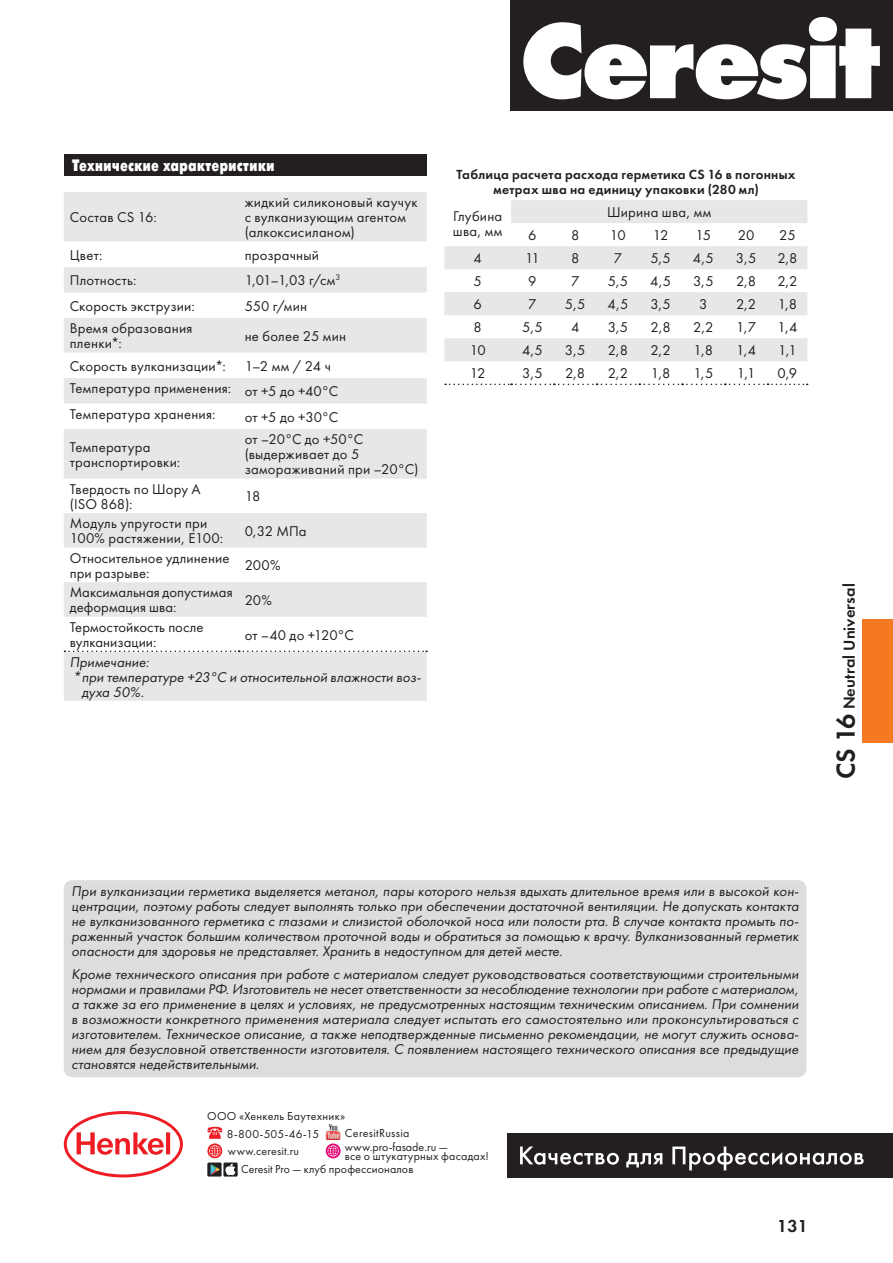
<style>
.page{position:relative;width:893px;height:1263px;background:#fff}
.page>*{position:absolute;margin:0;border:0;box-sizing:border-box;transform-origin:0 0}
.t1{font:18px "Futura Demi C";color:#231f20}
.t2{font:16.5px "Futura Futuris Cond Extra Bold C";letter-spacing:.005em;color:#fff}
.t3{font:16.5px "Futura Demi C";letter-spacing:.005em;color:#231f20}
.t4{font:italic 14.7px/15px "Futura Book C";letter-spacing:.005em;color:#231f20;text-align:justify}
.t5{font:14.7px/15px "Futura Book C";letter-spacing:.015em;color:#231f20}
.t6{font:13.65px/15px "Futura Demi C";letter-spacing:.02em;color:#231f20;text-align:center}
.t7{font:12px/18px "Futura Book C";letter-spacing:.015em;color:#231f20;text-align:center}
.s1{font-size:27px}
</style>
<div class="page">
<svg style="left:64px;top:1111px;width:119px;height:66px"></svg>
<div style="left:507px;top:1133px;width:386px;height:45px;background:#231f20"></div>
<svg style="left:520px;top:1146px;width:99px;height:19px"></svg>
<svg style="left:626px;top:1153px;width:36px;height:14px"></svg>
<svg style="left:672px;top:1146px;width:192px;height:24px"></svg>
<div style="left:510px;top:0;width:383px;height:111px;background:#231f20"></div>
<svg style="left:523px;top:17px;width:357px;height:82px"></svg>
<img style="left:325px;top:1124px;width:16px;height:16px">
<img style="left:207px;top:1162px;width:15px;height:14px">
<svg style="left:223px;top:1162px;width:15px;height:14px"></svg>
<svg style="left:207px;top:1127px;width:15px;height:12px"></svg>
<svg style="left:207px;top:1143px;width:15px;height:15px"></svg>
<svg style="left:209px;top:1145px;width:11px;height:11px"></svg>
<svg style="left:326px;top:1143px;width:15px;height:15px"></svg>
<svg style="left:328px;top:1145px;width:11px;height:11px"></svg>
<div style="left:64px;top:154px;width:363px;height:22px;background:#231f20"></div>
<svg style="left:64px;top:192px;width:363px;height:509px;fill:#e6e7e9"></svg>
<svg style="left:65px;top:650px;width:362px;height:2px"></svg>
<svg style="left:444px;top:200px;width:363px;height:161px;fill:#e6e7e9"></svg>
<svg style="left:445px;top:384px;width:363px;height:1px"></svg>
<div style="left:863px;top:620px;width:30px;height:123px;background:#f47921"></div>
<div style="left:64px;top:880px;width:742px;height:197px;background:#dcdddf;border-radius:9px"></div>
<p class="t2" style="left:72px;top:156px;width:204px">Технические характеристики</p>
<p class="t5" style="left:70px;top:210px;width:89px">Состав CS 16:</p>
<p class="t5" style="left:245px;top:195px;width:174px">жидкий силиконовый каучук с вулканизующим агентом (алкоксисиланом)</p>
<p class="t5" style="left:70px;top:248px;width:34px">Цвет:</p>
<p class="t5" style="left:245px;top:248px;width:76px">прозрачный</p>
<p class="t5" style="left:70px;top:273px;width:68px">Плотность:</p>
<p class="t5" style="left:245px;top:273px;width:97px">1,01–1,03 г/см<sup>3</sup></p>
<p class="t5" style="left:70px;top:299px;width:126px">Скорость экструзии:</p>
<p class="t5" style="left:245px;top:299px;width:64px">550 г/мин</p>
<p class="t5" style="left:70px;top:321px;width:124px">Время образования пленки*:</p>
<p class="t5" style="left:245px;top:329px;width:103px">не более 25 мин</p>
<p class="t5" style="left:70px;top:359px;width:157px">Скорость вулканизации*:</p>
<p class="t5" style="left:70px;top:355px;width:270px;line-height:22.5px;text-indent:175px">1–2мм/24ч<br>Температура применения: от +5 до +40°C</p>
<p class="t5" style="left:70px;top:407px;width:147px">Температура хранения:</p>
<p class="t5" style="left:245px;top:410px;width:95px">от +5 до +30°C</p>
<p class="t5" style="left:70px;top:440px;width:112px">Температура транспортировки:</p>
<p class="t5" style="left:245px;top:432px;width:175px">от –20°C до +50°C (выдерживает до 5 замораживаний при –20°C)</p>
<p class="t5" style="left:70px;top:482px;width:132px">Твердость по Шору А (ISO 868):</p>
<p class="t5" style="left:245px;top:489px;width:17px">18</p>
<p class="t5" style="left:70px;top:516px;width:155px">Модуль упругости при<br>100% растяжении, E100:</p>
<p class="t5" style="left:245px;top:524px;width:63px">0,32 МПа</p>
<p class="t5" style="left:70px;top:551px;width:161px">Относительное удлинение при разрыве:</p>
<p class="t5" style="left:245px;top:558px;width:37px">200%</p>
<p class="t5" style="left:70px;top:585px;width:164px">Максимальная допустимая деформация шва:</p>
<p class="t5" style="left:245px;top:593px;width:29px">20%</p>
<p class="t5" style="left:70px;top:620px;width:135px">Термостойкость после вулканизации:</p>
<p class="t5" style="left:245px;top:627px;width:111px">от –40 до +120°C</p>
<p class="t4" style="left:70px;top:654px;width:81px">Примечание:</p>
<p class="t4" style="left:73px;top:669px;width:350px">*при температуре +23°C и относительной влажности воз-</p>
<p class="t4" style="left:82px;top:684px;width:64px">духа 50%.</p>
<p class="t6" style="left:457px;top:167px;width:340px">Таблица расчета расхода герметика CS 16 в погонных метрах шва на единицу упаковки (280 мл)</p>
<p class="t5" style="left:453px;top:209px;width:51px">Глубина шва, мм</p>
<p class="t5" style="left:607px;top:205px;width:106px">Ширина шва, мм</p>
<p class="t5" style="left:528px;top:228px;width:10px">6</p>
<p class="t5" style="left:571px;top:228px;width:10px">8</p>
<p class="t5" style="left:610px;top:228px;width:17px">10</p>
<p class="t5" style="left:653px;top:228px;width:17px">12</p>
<p class="t5" style="left:696px;top:228px;width:17px">15</p>
<p class="t5" style="left:738px;top:228px;width:18px">20</p>
<p class="t5" style="left:779px;top:228px;width:18px">25</p>
<p class="t5" style="left:474px;top:251px;width:10px">4</p>
<p class="t5" style="left:525px;top:251px;width:16px">11</p>
<p class="t5" style="left:571px;top:251px;width:10px">8</p>
<p class="t5" style="left:614px;top:251px;width:10px">7</p>
<p class="t5" style="left:650px;top:251px;width:22px">5,5</p>
<p class="t5" style="left:693px;top:251px;width:22px">4,5</p>
<p class="t5" style="left:736px;top:251px;width:22px">3,5</p>
<p class="t5" style="left:777px;top:251px;width:22px">2,8</p>
<p class="t5" style="left:474px;top:274px;width:10px">5</p>
<p class="t5" style="left:528px;top:274px;width:10px">9</p>
<p class="t5" style="left:571px;top:274px;width:10px">7</p>
<p class="t5" style="left:608px;top:274px;width:22px">5,5</p>
<p class="t5" style="left:650px;top:274px;width:22px">4,5</p>
<p class="t5" style="left:693px;top:274px;width:22px">3,5</p>
<p class="t5" style="left:736px;top:274px;width:22px">2,8</p>
<p class="t5" style="left:777px;top:274px;width:22px">2,2</p>
<p class="t5" style="left:474px;top:297px;width:10px">6</p>
<p class="t5" style="left:528px;top:297px;width:10px">7</p>
<p class="t5" style="left:565px;top:297px;width:22px">5,5</p>
<p class="t5" style="left:607px;top:297px;width:22px">4,5</p>
<p class="t5" style="left:650px;top:297px;width:22px">3,5</p>
<p class="t5" style="left:699px;top:297px;width:10px">3</p>
<p class="t5" style="left:736px;top:297px;width:22px">2,2</p>
<p class="t5" style="left:778px;top:297px;width:21px">1,8</p>
<p class="t5" style="left:474px;top:320px;width:10px">8</p>
<p class="t5" style="left:522px;top:320px;width:22px">5,5</p>
<p class="t5" style="left:571px;top:320px;width:10px">4</p>
<p class="t5" style="left:608px;top:320px;width:22px">3,5</p>
<p class="t5" style="left:651px;top:320px;width:22px">2,8</p>
<p class="t5" style="left:693px;top:320px;width:22px">2,2</p>
<p class="t5" style="left:736px;top:320px;width:21px">1,7</p>
<p class="t5" style="left:777px;top:320px;width:21px">1,4</p>
<p class="t5" style="left:470px;top:343px;width:17px">10</p>
<p class="t5" style="left:522px;top:343px;width:22px">4,5</p>
<p class="t5" style="left:565px;top:343px;width:22px">3,5</p>
<p class="t5" style="left:608px;top:343px;width:22px">2,8</p>
<p class="t5" style="left:650px;top:343px;width:22px">2,2</p>
<p class="t5" style="left:694px;top:343px;width:21px">1,8</p>
<p class="t5" style="left:736px;top:343px;width:21px">1,4</p>
<p class="t5" style="left:778px;top:343px;width:20px">1,1</p>
<p class="t5" style="left:470px;top:366px;width:17px">12</p>
<p class="t5" style="left:522px;top:366px;width:22px">3,5</p>
<p class="t5" style="left:565px;top:366px;width:22px">2,8</p>
<p class="t5" style="left:608px;top:366px;width:22px">2,2</p>
<p class="t5" style="left:651px;top:366px;width:21px">1,8</p>
<p class="t5" style="left:693px;top:366px;width:21px">1,5</p>
<p class="t5" style="left:737px;top:366px;width:20px">1,1</p>
<p class="t5" style="left:778px;top:366px;width:21px">0,9</p>
<p class="t3" style="left:839px;top:779px;width:197px;rotate:-90deg"><span class="s1">CS 16</span> Neutral Universal</p>
<p class="t4" style="left:72px;top:883px;width:729px">При вулканизации герметика выделяется метанол, пары которого нельзя вдыхать длительное время или в высокой кон&shy;центрации, поэтому работы следует выполнять только при обеспечении достаточной вентиляции. Не допускать контакта не вулканизованного герметика с глазами и слизистой оболочкой носа или полости рта. В случае контакта промыть по&shy;раженный участок большим количеством проточной воды и обратиться за помощью к врачу. Вулканизованный герметик опасности для здоровья не представляет. Хранить в недоступном для детей месте.</p>
<p class="t4" style="left:72px;top:967px;width:729px">Кроме технического описания при работе с материалом следует руководствоваться соответствующими строительными нормами и правилами РФ. Изготовитель не несет ответственности за несоблюдение технологии при работе с материалом, а также за его применение в целях и условиях, не предусмотренных настоящим техническим описанием. При сомнении в возможности конкретного применения материала следует испытать его самостоятельно или проконсультироваться с изготовителем. Техническое описание, а также неподтвержденные письменно рекомендации, не могут служить основа&shy;нием для безусловной ответственности изготовителя. С появлением настоящего технического описания все предыдущие становятся недействительными.</p>
<p class="t7" style="left:207px;top:1107px;width:139px">ООО «Хенкель Баутехник»<br>8-800-505-46-15</p>
<p class="t7" style="left:345px;top:1124px;width:66px">CeresitRussia</p>
<p class="t7" style="left:228px;top:1142px;width:73px">www.ceresit.ru</p>
<p class="t7" style="left:345px;top:1142px;width:146px;line-height:9.4px;text-align:left">www.pro-fasade.ru —<br>все о штукатурных фасадах!</p>
<p class="t7" style="left:241px;top:1160px;width:174px">Ceresit Pro — клуб профессионалов</p>
<p class="t1" style="left:777px;top:1215px;width:32px">131</p>
</div>
